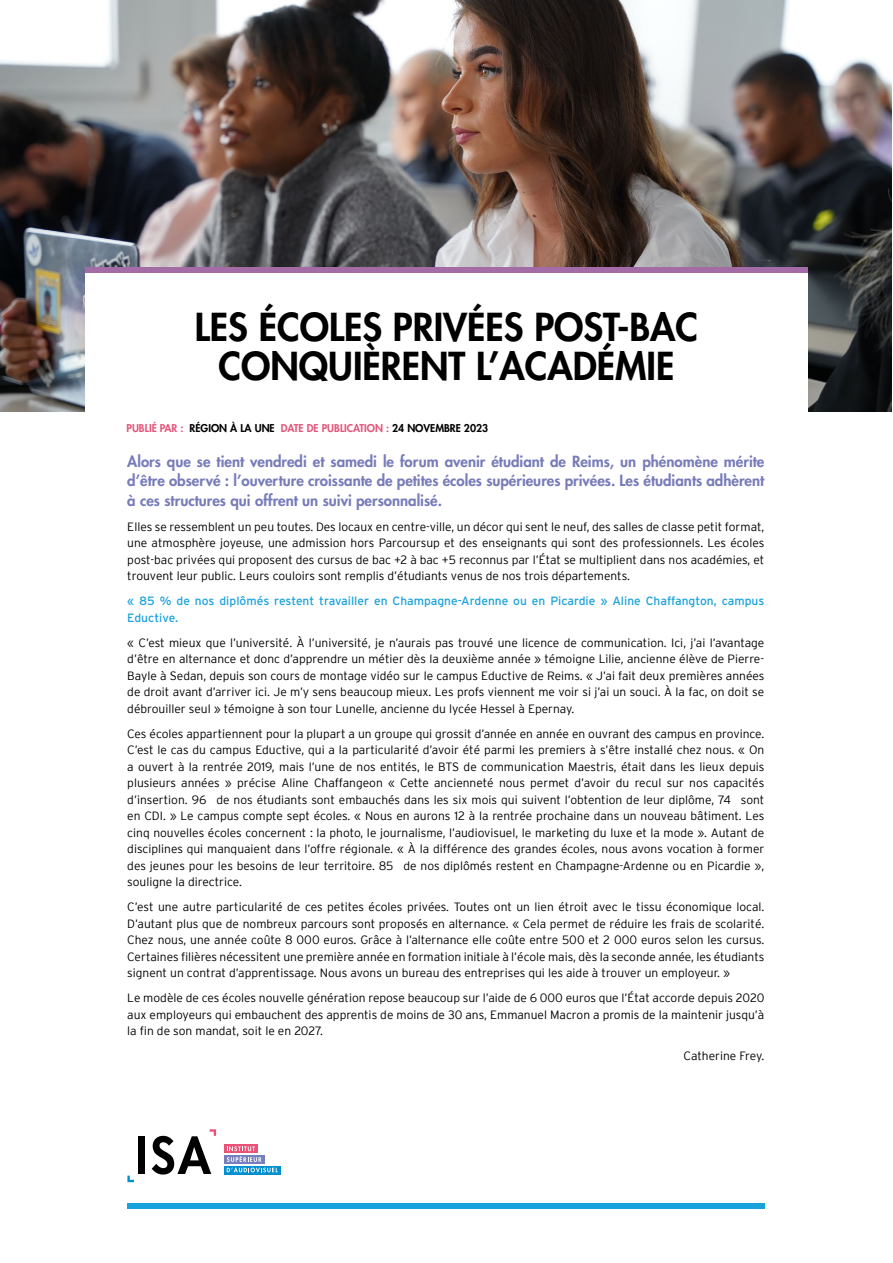
<style>
.page{position:relative;width:893px;height:1263px;background:#fff}
.page>*{position:absolute;margin:0;border:0;box-sizing:border-box;transform-origin:0 0}
.t1{font:800 37.5px/39px "Futura Std";color:#000;text-align:center}
.t2{font:800 15px/19.5px "Futura Std";color:#777bb9;text-align:justify}
.t3{font:300 12px/16.5px "Interstate Plus";color:#000;text-align:justify}
.t4{font:12px/16.5px "Interstate";color:#1aa2dd}
.t5{font:800 10.5px "Futura Std";color:#e2577b}
.s1{color:#000}
</style>
<div class="page">
<img style="left:0;top:0;width:892px;height:412px">
<div style="left:85px;top:267px;width:723px;height:165px;background:#fff"></div>
<div style="left:85px;top:267px;width:723px;height:6px;background:#a36ca6"></div>
<div style="left:128px;top:1203px;width:637px;height:6px;background:#1aa2dd"></div>
<div style="left:138px;top:1136px;width:7px;height:38px;background:#000"></div>
<svg style="left:127px;top:1175px;width:7px;height:7px"></svg>
<div style="left:224px;top:1155px;width:40px;height:8px;background:#787fbd"></div>
<svg style="left:224px;top:1166px;width:57px;height:8px"></svg>
<div style="left:224px;top:1145px;width:34px;height:8px;background:#ea5278"></div>
<svg style="left:227px;top:1146px;width:51px;height:26px"></svg>
<svg style="left:152px;top:1129px;width:64px;height:45px"></svg>
<h1 class="t1" style="left:195px;top:307px;width:505px">LES ÉCOLES PRIVÉES POST-BAC<br>CONQUIÈRENT L’ACADÉMIE</h1>
<p class="t5" style="left:126px;top:421px;width:363px">PUBLIÉ PAR : <span class="s1">RÉGION À LA UNE</span> DATE DE PUBLICATION : <span class="s1">24 NOVEMBRE 2023</span></p>
<p class="t2" style="left:127px;top:451px;width:639px">Alors que se tient vendredi et samedi le forum avenir étudiant de Reims, un phénomène mérite d’être observé : l’ouverture croissante de petites écoles supérieures privées. Les étudiants adhèrent à ces structures qui offrent un suivi personnalisé.</p>
<p class="t3" style="left:127px;top:518px;width:639px">Elles se ressemblent un peu toutes. Des locaux en centre-ville, un décor qui sent le neuf, des salles de classe petit format, une atmosphère joyeuse, une admission hors Parcoursup et des enseignants qui sont des professionnels. Les écoles post-bac privées qui proposent des cursus de bac +2 à bac +5 reconnus par l’État se multiplient dans nos académies, et trouvent leur public. Leurs couloirs sont remplis d’étudiants venus de nos trois départements.</p>
<p class="t4" style="left:127px;top:593px;width:639px">« 85 % de nos diplômés restent travailler en Champagne-Ardenne ou en Picardie » Aline Chaffangton, campus<br>Eductive.</p>
<p class="t3" style="left:127px;top:634px;width:639px">« C’est mieux que l’université. À l’université, je n’aurais pas trouvé une licence de communication. Ici, j’ai l’avantage d’être en alternance et donc d’apprendre un métier dès la deuxième année » témoigne Lilie, ancienne élève de Pierre-Bayle à Sedan, depuis son cours de montage vidéo sur le campus Eductive de Reims. « J’ai fait deux premières années de droit avant d’arriver ici. Je m’y sens beaucoup mieux. Les profs viennent me voir si j’ai un souci. À la fac, on doit se débrouiller seul » témoigne à son tour Lunelle, ancienne du lycée Hessel à Epernay.</p>
<p class="t3" style="left:127px;top:725px;width:639px">Ces écoles appartiennent pour la plupart a un groupe qui grossit d’année en année en ouvrant des campus en province.<br>C’est le cas du campus Eductive, qui a la particularité d’avoir été parmi les premiers à s’être installé chez nous. « On a ouvert à la rentrée 2019, mais l’une de nos entités, le BTS de communication Maestris, était dans les lieux depuis plusieurs années » précise Aline Chaffangeon « Cette ancienneté nous permet d’avoir du recul sur nos capacités d’insertion. 96% de nos étudiants sont embauchés dans les six mois qui suivent l’obtention de leur diplôme, 74% sont en CDI. » Le campus compte sept écoles. « Nous en aurons 12 à la rentrée prochaine dans un nouveau bâtiment. Les cinq nouvelles écoles concernent : la photo, le journalisme, l’audiovisuel, le marketing du luxe et la mode ». Autant de disciplines qui manquaient dans l’offre régionale. « À la différence des grandes écoles, nous avons vocation à former des jeunes pour les besoins de leur territoire. 85% de nos diplômés restent en Champagne-Ardenne ou en Picardie », souligne la directrice.</p>
<p class="t3" style="left:127px;top:899px;width:639px">C’est une autre particularité de ces petites écoles privées. Toutes ont un lien étroit avec le tissu économique local.<br>D’autant plus que de nombreux parcours sont proposés en alternance. « Cela permet de réduire les frais de scolarité.<br>Chez nous, une année coûte 8 000 euros. Grâce à l’alternance elle coûte entre 500 et 2 000 euros selon les cursus.<br>Certaines filières nécessitent une première année en formation initiale à l’école mais, dès la seconde année, les étudiants signent un contrat d’apprentissage. Nous avons un bureau des entreprises qui les aide à trouver un employeur. »</p>
<p class="t3" style="left:127px;top:990px;width:639px">Le modèle de ces écoles nouvelle génération repose beaucoup sur l’aide de 6 000 euros que l’État accorde depuis 2020 aux employeurs qui embauchent des apprentis de moins de 30 ans, Emmanuel Macron a promis de la maintenir jusqu’à la fin de son mandat, soit le en 2027.</p>
<p class="t3" style="left:684px;top:1048px;width:82px">Catherine Frey.</p>
</div>
